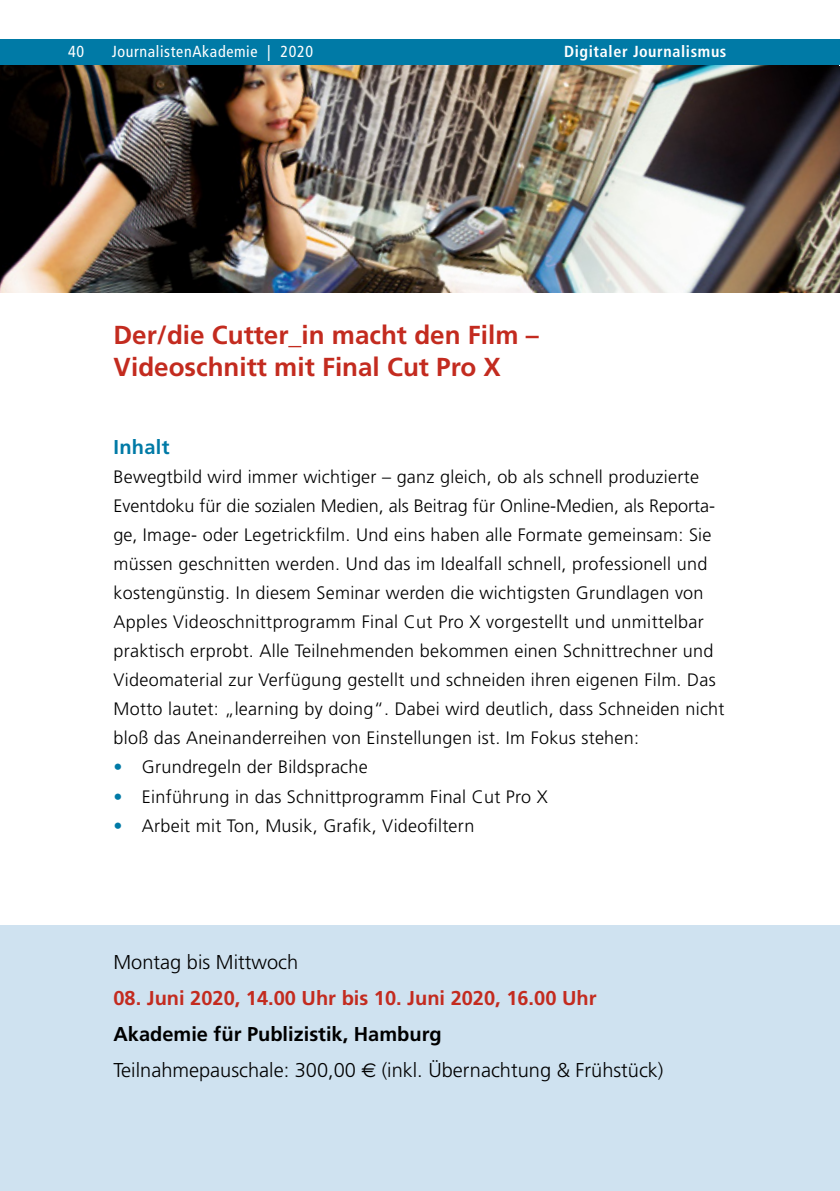
<style>
.page{position:relative;width:840px;height:1191px;background:#fff}
.page>*{position:absolute;margin:0;border:0;box-sizing:border-box;transform-origin:0 0}
.t1{font:700 26px/32px "Frutiger";color:#c32b1f}
.t2{font:300 20px/36px "Frutiger";color:#000}
.t3{font:700 20px "Frutiger";color:#c32b1f}
.t4{font:700 20px "Frutiger";letter-spacing:.015em;color:#007aa6}
.t5{font:300 18px/29px "Frutiger";letter-spacing:.015em;color:#000}
.t6{font:condensed 16px "Frutiger";letter-spacing:.04em;color:#fff}
.t7{font:700 condensed 16px "Frutiger";letter-spacing:.04em;color:#fff}
.s1{color:#007aa6}
.s2{font-weight:700}
.s3{font-family:"Euro Sans";font-weight:400}
</style>
<div class="page">
<div style="left:0;top:925px;width:839px;height:266px;background:#cfe2f0"></div>
<img style="left:0;top:65px;width:839px;height:228px">
<div style="left:0;top:40px;width:839px;height:25px;background:#007aa6"></div>
<p class="t6" style="left:68px;top:42px;width:17px">40</p>
<p class="t6" style="left:112px;top:42px;width:203px">JournalistenAkademie | 2020</p>
<p class="t7" style="left:563px;top:42px;width:164px">Digitaler Journalismus</p>
<h1 class="t1" style="left:113px;top:319px;width:426px">Der/die Cutter_in macht den Film –<br>Videoschnitt mit Final Cut Pro X</h1>
<p class="t4" style="left:113px;top:436px;width:57px">Inhalt</p>
<p class="t5" style="left:113px;top:462px;width:612px">Bewegtbild wird immer wichtiger – ganz gleich, ob als schnell produzierte Eventdoku für die sozialen Medien, als Beitrag für Online-Medien, als Reporta&shy;ge, Image- oder Legetrickfilm. Und eins haben alle Formate gemeinsam: Sie müssen geschnitten werden. Und das im Idealfall schnell, professionell und kostengünstig. In diesem Seminar werden die wichtigsten Grundlagen von Apples Videoschnittprogramm Final Cut Pro X vorgestellt und unmittelbar praktisch erprobt. Alle Teilnehmenden bekommen einen Schnittrechner und Videomaterial zur Verfügung gestellt und schneiden ihren eigenen Film. Das Motto lautet: „learning by doing“. Dabei wird deutlich, dass Schneiden nicht bloß das Aneinanderreihen von Einstellungen ist. Im Fokus stehen:</p>
<p class="t5" style="left:113px;top:752px;width:256px"><span class="s1">•</span> Grundregeln der Bildsprache</p>
<p class="t5" style="left:113px;top:781px;width:435px"><span class="s1">•</span> Einführung in das Schnittprogramm Final Cut Pro X</p>
<p class="t5" style="left:113px;top:810px;width:362px"><span class="s1">•</span> Arbeit mit Ton, Musik, Grafik, Videofiltern</p>
<p class="t2" style="left:113px;top:944px;width:186px">Montag bis Mittwoch</p>
<p class="t3" style="left:113px;top:986px;width:484px">08. Juni 2020, 14.00 Uhr bis 10. Juni 2020, 16.00 Uhr</p>
<p class="t2" style="left:113px;top:1016px;width:551px"><span class="s2">Akademie für Publizistik, Hamburg<br></span>Teilnahmepauschale: 300,00 <span class="s3">E</span> (inkl. Übernachtung &amp; Frühstück)</p>
</div>
